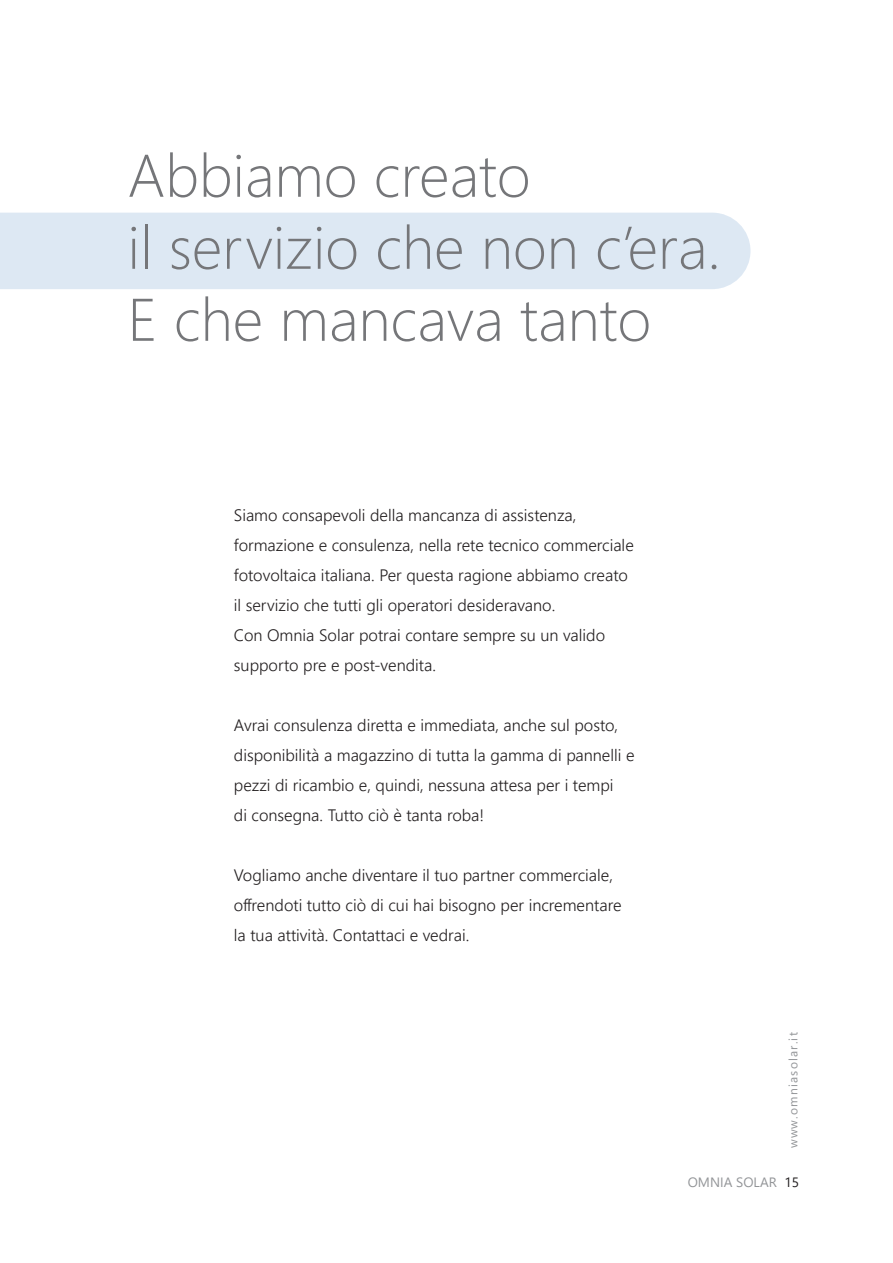
<style>
.page{position:relative;width:893px;height:1263px;background:#fff}
.page>*{position:absolute;margin:0;border:0;box-sizing:border-box;transform-origin:0 0}
.t1{font:300 60px "Segoe UI";color:#757679}
.t2{font:300 16.5px/30px "Segoe UI";color:#231f20}
.t3{font:13.5px "Segoe UI";color:#939598}
.t4{font:12px "Segoe UI";letter-spacing:.1em;color:#939598}
.s1{color:#231f20}
</style>
<div class="page">
<div style="left:0;top:213px;width:750px;height:76px;background:#dde8f3"></div>
<p class="t1" style="left:128px;top:127px;width:404px">Abbiamo creato</p>
<p class="t1" style="left:128px;top:199px;width:595px">il servizio che non c’era.</p>
<p class="t1" style="left:128px;top:271px;width:525px">E che mancava tanto</p>
<p class="t2" style="left:234px;top:500px;width:344px">Siamo consapevoli della mancanza di assistenza,</p>
<p class="t2" style="left:234px;top:530px;width:401px">formazione e consulenza, nella rete tecnico commerciale fotovoltaica italiana. Per questa ragione abbiamo creato</p>
<p class="t2" style="left:234px;top:590px;width:323px">il servizio che tutti gli operatori desideravano.</p>
<p class="t2" style="left:234px;top:620px;width:373px">Con Omnia Solar potrai contare sempre su un valido supporto pre e post-vendita.</p>
<p class="t2" style="left:234px;top:710px;width:402px">Avrai consulenza diretta e immediata, anche sul posto, disponibilità a magazzino di tutta la gamma di pannelli e pezzi di ricambio e, quindi, nessuna attesa per i tempi</p>
<p class="t2" style="left:234px;top:800px;width:252px">di consegna. Tutto ciò è tanta roba!</p>
<p class="t2" style="left:234px;top:860px;width:389px">Vogliamo anche diventare il tuo partner commerciale, offrendoti tutto ciò di cui hai bisogno per incrementare</p>
<p class="t2" style="left:234px;top:920px;width:237px">la tua attività. Contattaci e vedrai.</p>
<p class="t4" style="left:784px;top:1148px;width:117px;rotate:-90deg">www.omniasolar.it</p>
<p class="t3" style="left:688px;top:1172px;width:113px">OMNIA SOLAR <span class="s1">15</span></p>
</div>
